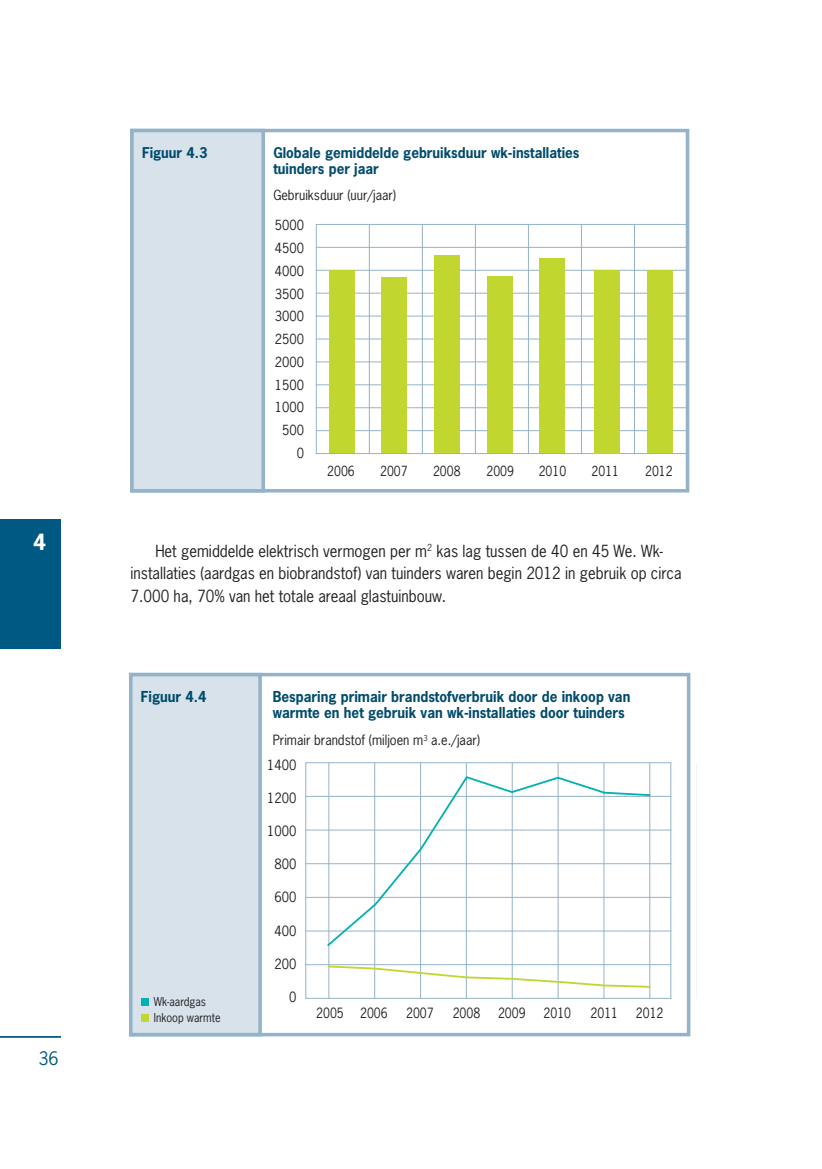
<style>
.page{position:relative;width:822px;height:1169px;background:#fff}
.page>*{position:absolute;margin:0;border:0;box-sizing:border-box;transform-origin:0 0}
.t1{font:700 21px "News Gothic Std";color:#fff}
.t2{font:17.5px "News Gothic Std";color:#005983}
.t3{font:15.75px/22.8px "News Gothic Std";color:#231f20;scale:.95 1}
.t4{font:700 14.17px/15.9px "News Gothic Std";color:#004b6c;scale:.96 1}
.t5{font:700 14px/15.8px "News Gothic Std";color:#004b6c}
.t6{font:13.3px "News Gothic Std";color:#231f20;scale:.96 1}
.t7{font:13.3px "News Gothic Std";color:#231f20;scale:.9 1}
.t8{font:13.12px/22.8px "News Gothic Std";color:#231f20;text-align:right}
.t9{font:13.12px "News Gothic Std";color:#231f20;scale:.91 1}
.t10{font:11.55px/15.9px "News Gothic Std";color:#231f20;scale:.94 1}
</style>
<div class="page">
<hr style="left:0;top:1036px;width:61px;height:1px;background:#005983">
<div style="left:0;top:520px;width:61px;height:129px;background:#005983"></div>
<div style="left:129px;top:673px;width:561px;height:363px;border:4px solid #94b3c8"></div>
<div style="left:131px;top:674px;width:129px;height:360px;background:#d7e2ea"></div>
<div style="left:129px;top:673px;width:133px;height:363px;border:4px solid #94b3c8"></div>
<hr style="left:306px;top:998px;width:364px;height:1px;background:#94b3c8">
<hr style="left:306px;top:964px;width:364px;height:1px;background:#94b3c8">
<hr style="left:306px;top:930px;width:364px;height:1px;background:#94b3c8">
<hr style="left:306px;top:897px;width:364px;height:1px;background:#94b3c8">
<hr style="left:306px;top:863px;width:364px;height:1px;background:#94b3c8">
<hr style="left:306px;top:829px;width:364px;height:1px;background:#94b3c8">
<hr style="left:306px;top:796px;width:364px;height:1px;background:#94b3c8">
<hr style="left:306px;top:762px;width:364px;height:1px;background:#94b3c8">
<hr style="left:305px;top:763px;width:1px;height:235px;background:#94b3c8">
<hr style="left:328px;top:763px;width:1px;height:235px;background:#94b3c8">
<hr style="left:374px;top:763px;width:1px;height:235px;background:#94b3c8">
<hr style="left:420px;top:763px;width:1px;height:235px;background:#94b3c8">
<hr style="left:466px;top:763px;width:1px;height:235px;background:#94b3c8">
<hr style="left:512px;top:763px;width:1px;height:235px;background:#94b3c8">
<hr style="left:557px;top:763px;width:1px;height:235px;background:#94b3c8">
<hr style="left:603px;top:763px;width:1px;height:235px;background:#94b3c8">
<hr style="left:649px;top:763px;width:1px;height:235px;background:#94b3c8">
<div style="left:141px;top:1014px;width:7px;height:7px;background:#c1d72f"></div>
<div style="left:141px;top:998px;width:7px;height:7px;background:#00b1b0"></div>
<svg style="left:325px;top:775px;width:281px;height:172px"></svg>
<svg style="left:602px;top:791px;width:49px;height:6px"></svg>
<svg style="left:327px;top:964px;width:324px;height:24px"></svg>
<hr style="left:670px;top:763px;width:1px;height:235px;background:#94b3c8">
<div style="left:130px;top:129px;width:559px;height:363px;border:4px solid #94b3c8"></div>
<div style="left:132px;top:130px;width:131px;height:361px;background:#d7e2ea"></div>
<div style="left:130px;top:129px;width:135px;height:363px;border:4px solid #94b3c8"></div>
<hr style="left:316px;top:430px;width:371px;height:1px;background:#94b3c8">
<hr style="left:316px;top:407px;width:371px;height:1px;background:#94b3c8">
<hr style="left:316px;top:384px;width:371px;height:1px;background:#94b3c8">
<hr style="left:316px;top:361px;width:371px;height:1px;background:#94b3c8">
<hr style="left:316px;top:339px;width:371px;height:1px;background:#94b3c8">
<hr style="left:316px;top:316px;width:371px;height:1px;background:#94b3c8">
<hr style="left:316px;top:293px;width:371px;height:1px;background:#94b3c8">
<hr style="left:316px;top:270px;width:371px;height:1px;background:#94b3c8">
<hr style="left:316px;top:247px;width:371px;height:1px;background:#94b3c8">
<hr style="left:316px;top:224px;width:371px;height:1px;background:#94b3c8">
<hr style="left:316px;top:224px;width:1px;height:229px;background:#94b3c8">
<hr style="left:369px;top:224px;width:1px;height:229px;background:#94b3c8">
<hr style="left:422px;top:224px;width:1px;height:229px;background:#94b3c8">
<hr style="left:475px;top:224px;width:1px;height:229px;background:#94b3c8">
<hr style="left:528px;top:224px;width:1px;height:229px;background:#94b3c8">
<hr style="left:581px;top:224px;width:1px;height:229px;background:#94b3c8">
<hr style="left:634px;top:224px;width:1px;height:229px;background:#94b3c8">
<div style="left:647px;top:270px;width:25px;height:183px;background:#c1d72f"></div>
<div style="left:329px;top:270px;width:26px;height:183px;background:#c1d72f"></div>
<div style="left:381px;top:277px;width:25px;height:176px;background:#c1d72f"></div>
<div style="left:434px;top:255px;width:26px;height:198px;background:#c1d72f"></div>
<div style="left:539px;top:258px;width:26px;height:195px;background:#c1d72f"></div>
<div style="left:487px;top:276px;width:25px;height:177px;background:#c1d72f"></div>
<hr style="left:316px;top:453px;width:371px;height:1px;background:#94b3c8">
<div style="left:594px;top:270px;width:25px;height:183px;background:#c1d72f"></div>
<h1 class="t1" style="left:33px;top:528px;width:15px">4</h1>
<p class="t2" style="left:38px;top:1046px;width:22px">36</p>
<p class="t5" style="left:142px;top:144px;width:67px">Figuur 4.3</p>
<p class="t5" style="left:273px;top:144px;width:307px">Globale gemiddelde gebruiksduur wk-installaties tuinders per jaar</p>
<p class="t8" style="left:273px;top:184px;width:124px">Gebruiksduur (uur/jaar)</p>
<p class="t8" style="left:275px;top:214px;width:31px">5000<br>4500<br>4000<br>3500<br>3000<br>2500<br>2000<br>1500<br>1000<br>500<br>0</p>
<p class="t9" style="left:591px;top:462px;width:32px">2011</p>
<p class="t9" style="left:327px;top:463px;width:32px">2006</p>
<p class="t9" style="left:380px;top:463px;width:32px">2007</p>
<p class="t9" style="left:433px;top:463px;width:32px">2008</p>
<p class="t9" style="left:486px;top:463px;width:32px">2009</p>
<p class="t9" style="left:538px;top:463px;width:32px">2010</p>
<p class="t9" style="left:645px;top:463px;width:32px">2012</p>
<p class="t3" style="left:130px;top:539px;width:581px;text-indent:25px">Het gemiddelde elektrisch vermogen per m<sup>2</sup> kas lag tussen de 40 en 45 We. Wk&shy;installaties (aardgas en biobrandstof) van tuinders waren begin 2012 in gebruik op circa<br>7.000 ha, 70% van het totale areaal glastuinbouw.</p>
<p class="t4" style="left:141px;top:689px;width:70px">Figuur 4.4</p>
<p class="t4" style="left:273px;top:689px;width:374px">Besparing primair brandstofverbruik door de inkoop van warmte en het gebruik van wk-installaties door tuinders</p>
<p class="t6" style="left:267px;top:756px;width:32px">1400</p>
<p class="t6" style="left:267px;top:789px;width:32px">1200</p>
<p class="t6" style="left:267px;top:822px;width:32px">1000</p>
<p class="t6" style="left:274px;top:855px;width:24px">800</p>
<p class="t6" style="left:274px;top:889px;width:24px">600</p>
<p class="t6" style="left:274px;top:922px;width:24px">400</p>
<p class="t6" style="left:274px;top:955px;width:24px">200</p>
<p class="t6" style="left:289px;top:988px;width:9px">0</p>
<p class="t6" style="left:273px;top:732px;width:217px">Primair brandstof (miljoen m<sup>3</sup> a.e./jaar)</p>
<p class="t10" style="left:154px;top:993px;width:73px">Wk-aardgas<br>Inkoop warmte</p>
<p class="t7" style="left:316px;top:1004px;width:81px">2005 2006</p>
<p class="t7" style="left:406px;top:1004px;width:32px">2007</p>
<p class="t7" style="left:452px;top:1004px;width:32px">2008</p>
<p class="t7" style="left:498px;top:1004px;width:32px">2009</p>
<p class="t7" style="left:543px;top:1004px;width:32px">2010</p>
<p class="t7" style="left:590px;top:1004px;width:32px">2011</p>
<p class="t7" style="left:635px;top:1004px;width:32px">2012</p>
</div>
